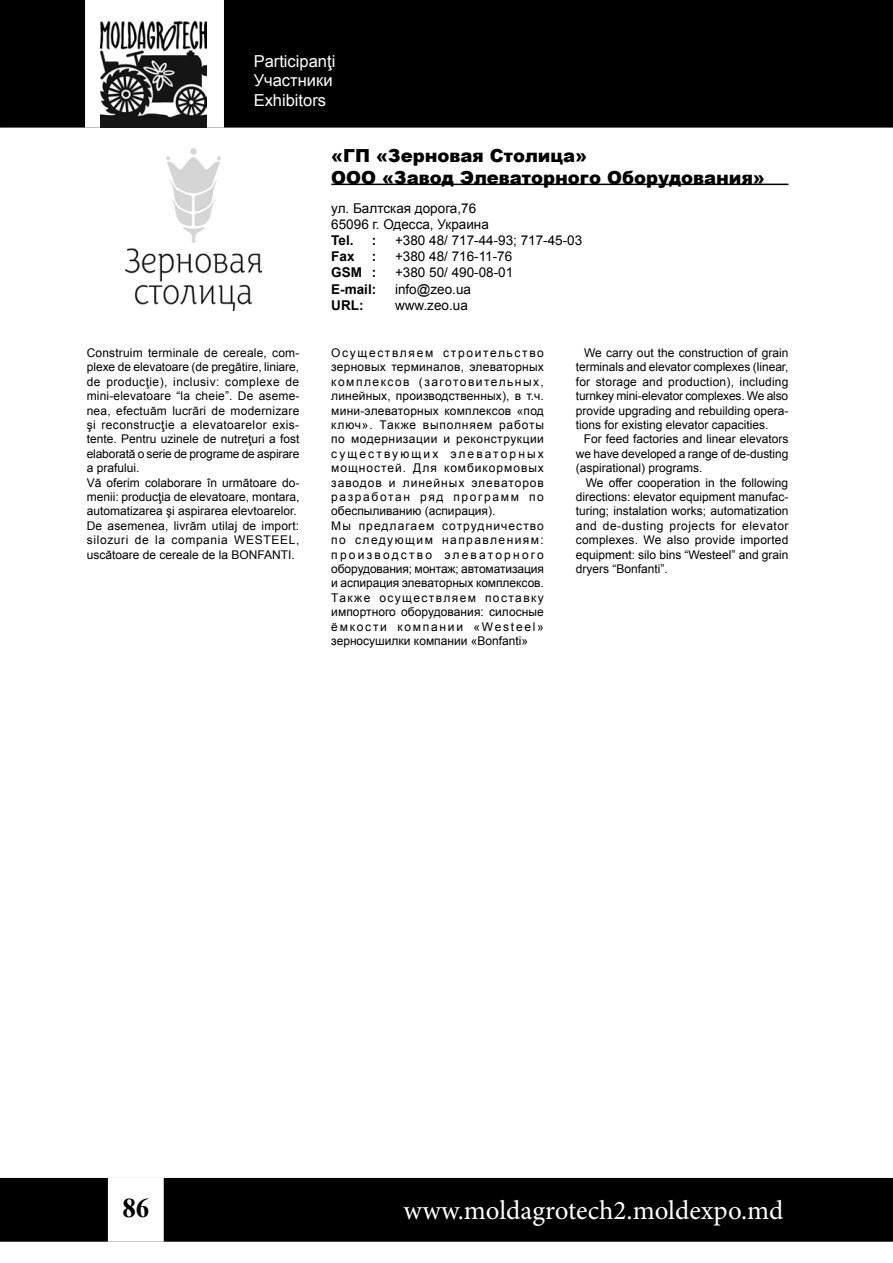
<style>
.page{position:relative;width:893px;height:1263px;background:#fff}
.page>*{position:absolute;margin:0;border:0;box-sizing:border-box;transform-origin:0 0}
.t1{font:27px "Minion Pro";color:#fff}
.t2{font:700 27px "Times New Roman";color:#000}
.t3{font:900 18px/21.6px "Arial";color:#000}
.t4{font:16.5px/19.8px "Arial";color:#fff}
.t5{font:13.5px/16.2px "Arial";color:#000}
.t6{font:700 13.5px "Arial";color:#000}
.t7{font:12px/14.4px "Arial";letter-spacing:.015em;color:#000;text-align:justify}
.t8{font:12px/14.4px "Arial";letter-spacing:.07em;color:#000}
</style>
<div class="page">
<div style="left:0;top:1178px;width:893px;height:64px;background:#000;border:2px solid #000"></div>
<div style="left:108px;top:1178px;width:56px;height:64px;background:#fff;border:2px solid #fff"></div>
<div style="left:0;top:0;width:893px;height:128px;background:#000;border:2px solid #000"></div>
<div style="left:85px;top:0;width:139px;height:128px;background:#fff;border:2px solid #fff"></div>
<img style="left:100px;top:21px;width:106px;height:107px">
<hr style="left:331px;top:184px;width:457px;height:1px;background:#000">
<img style="left:125px;top:149px;width:136px;height:162px">
<h3 class="t4" style="left:254px;top:51px;width:83px">Participanţi<br>Участники<br>Exhibitors</h3>
<h2 class="t3" style="left:331px;top:144px;width:435px">«ГП «Зерновая Столица»<br>ООО «Завод Элеваторного Оборудования»</h2>
<p class="t5" style="left:331px;top:200px;width:159px">ул. Балтская дорога,76<br>65096 г. Одесса, Украина</p>
<p class="t6" style="left:331px;top:231px;width:24px">Tel.</p>
<p class="t6" style="left:372px;top:231px;width:6px">:</p>
<p class="t5" style="left:395px;top:232px;width:189px">+380 48/ 717-44-93; 717-45-03</p>
<p class="t6" style="left:331px;top:247px;width:25px">Fax</p>
<p class="t6" style="left:372px;top:247px;width:6px">:</p>
<p class="t5" style="left:395px;top:248px;width:119px">+380 48/ 716-11-76</p>
<p class="t6" style="left:331px;top:263px;width:46px">GSM :</p>
<p class="t5" style="left:395px;top:264px;width:120px">+380 50/ 490-08-01</p>
<p class="t6" style="left:331px;top:279px;width:47px">E-mail:</p>
<p class="t5" style="left:395px;top:281px;width:77px">info@zeo.ua</p>
<p class="t6" style="left:331px;top:295px;width:34px">URL:</p>
<p class="t5" style="left:395px;top:297px;width:74px">www.zeo.ua</p>
<p class="t8" style="left:331px;top:345px;width:214px">Осуществляем строительство зерновых терминалов, элеваторных комплексов (заготовительных, линейных, производственных), в т.ч. мини-элеваторных комплексов «под ключ». Также выполняем работы по модернизации и реконструкции существующих элеваторных мощностей. Для комбикормовых заводов и линейных элеваторов разработан ряд программ по обеспыливанию (аспирация).<br>Мы предлагаем сотрудничество по следующим направлениям: производство элеваторного оборудования; монтаж; автоматизация и аспирация элеваторных комплексов.<br>Также осуществляем поставку импортного оборудования: силосные ёмкости компании «Westeel» зерносушилки компании «Bonfanti»</p>
<p class="t7" style="left:87px;top:345px;width:214px;text-align:left">Construim terminale de cereale, com&shy;plexe de elevatoare (de pregătire, liniare, de producţie), inclusiv: complexe de mini-elevatoare “la cheie”. De aseme&shy;nea, efectuăm lucrări de modernizare şi reconstrucţie a elevatoarelor exis&shy;tente. Pentru uzinele de nutreţuri a fost elaborată o serie de programe de aspirare a prafului.<br>Vă oferim colaborare în următoare do&shy;menii: producţia de elevatoare, montara, automatizarea şi aspirarea elevtoarelor.<br>De asemenea, livrăm utilaj de import: silozuri de la compania WESTEEL, uscătoare de cereale de la BONFANTI.</p>
<p class="t7" style="left:576px;top:345px;width:214px;text-indent:8px">We carry out the construction of grain terminals and elevator complexes (linear, for storage and production), including turnkey mini-elevator complexes. We also provide upgrading and rebuilding opera&shy;tions for existing elevator capacities.</p>
<p class="t7" style="left:576px;top:432px;width:214px;text-indent:8px">For feed factories and linear elevators we have developed a range of de-dusting (aspirational) programs.</p>
<p class="t7" style="left:576px;top:475px;width:214px;text-indent:10px">We offer cooperation in the following directions: elevator equipment manufac&shy;turing; instalation works; automatization and de-dusting projects for elevator complexes. We also provide imported equipment: silo bins “Westeel” and grain dryers “Bonfanti”.</p>
<h1 class="t2" style="left:122px;top:1189px;width:28px">86</h1>
<h1 class="t1" style="left:404px;top:1192px;width:381px">www.moldagrotech2.moldexpo.md</h1>
</div>
